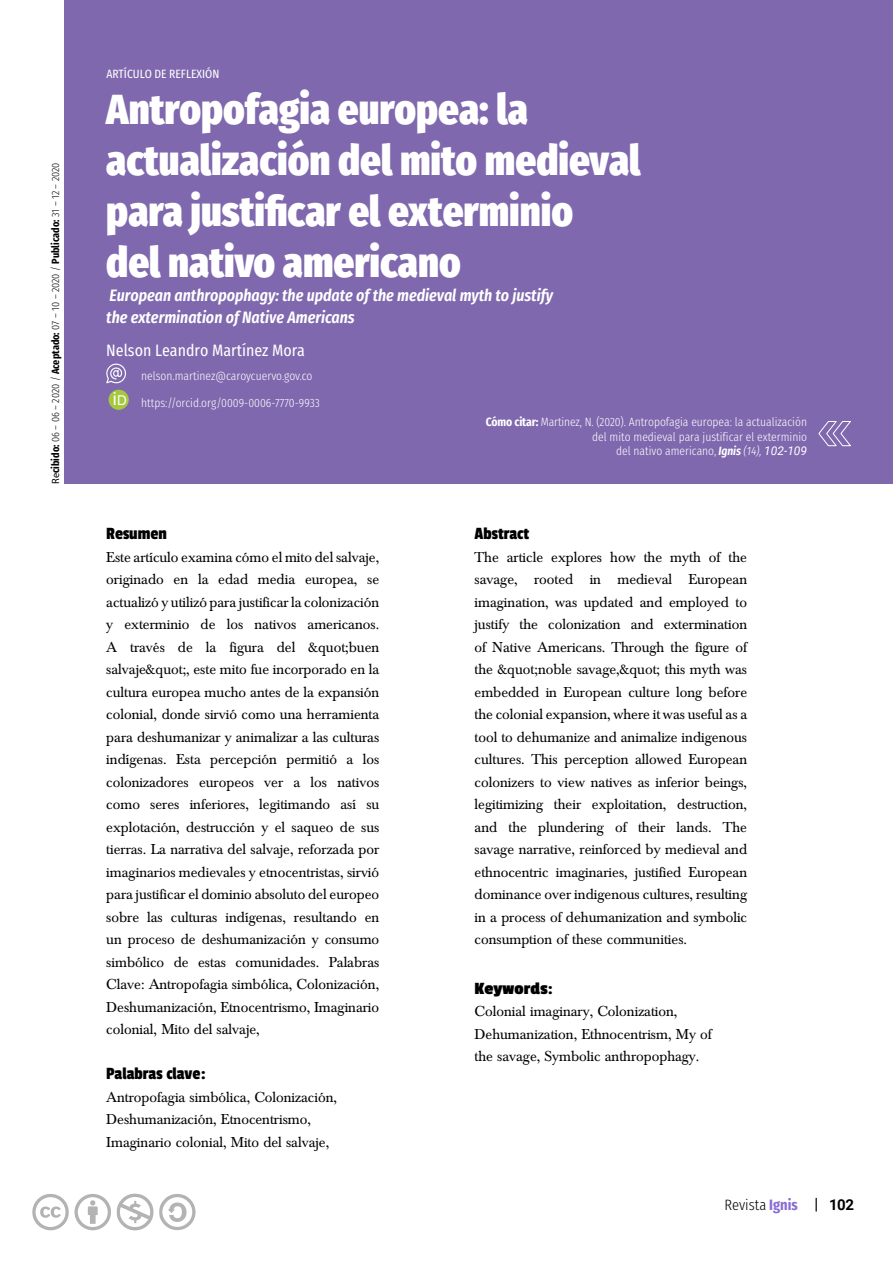
<style>
.page{position:relative;width:893px;height:1263px;background:#fff}
.page>*{position:absolute;margin:0;border:0;box-sizing:border-box;transform-origin:0 0}
.t1{font:800 42px/50.8px "Fira Sans Condensed";color:#fff}
.t2{font:18px "Passion One";color:#000}
.t3{font:700 18px "Passion One";color:#000}
.t4{font:italic 600 16.5px/21px "Fira Sans Condensed";color:#fff}
.t5{font:16.5px "Fira Sans Condensed";color:#fff}
.t6{font:15px/22.5px "Baskerville";color:#000;text-align:justify}
.t7{font:300 15px "Fira Sans Condensed";color:#000}
.t8{font:300 12px/14.4px "Fira Sans Condensed";color:#fff;text-align:right}
.t9{font:12px "Fira Sans Condensed";color:#fff}
.t10{font:300 10.5px "Fira Sans Condensed";color:#000}
.s1{font-family:"Myriad Pro";font-weight:400}
.s2{font-weight:700}
.s3{font-weight:600;font-style:italic}
.s4{font-style:italic}
.s5{font-family:"Roboto";font-weight:400;font-style:italic}
.s6{font-weight:400}
.s7{font-weight:700;color:#8a6dd3}
.s8{font-family:"Roboto";font-weight:700}
</style>
<div class="page">
<div style="left:65px;top:0;width:828px;height:484px;background:#7f68ae"></div>
<svg style="left:818px;top:421px;width:33px;height:25px"></svg>
<svg style="left:32px;top:1194px;width:79px;height:36px"></svg>
<svg style="left:117px;top:1193px;width:79px;height:37px"></svg>
<svg style="left:106px;top:364px;width:20px;height:20px"></svg>
<div style="left:109px;top:390px;width:20px;height:20px;background:#a6c83f;border-radius:50%"></div>
<p class="t10" style="left:46px;top:484px;width:323px;rotate:-90deg"><span class="s1">Re</span><span class="s2">cibido:</span> 06 – 06 – 2020 / <span class="s2">Aceptado:</span> 07 – 10 – 2020 / <span class="s2">Publicado:</span> 31 – 12 – 2020</p>
<p class="t9" style="left:106px;top:63px;width:115px">ARTÍCULO DE REFLEXIÓN</p>
<h1 class="t1" style="left:106px;top:80px;width:536px">Antropofagia europea: la actualización del mito medieval para justificar el exterminio<br>del nativo americano</h1>
<p class="t4" style="left:106px;top:285px;width:448px">European anthropophagy: the update of the medieval myth to justify the extermination of Native Americans</p>
<p class="t5" style="left:106px;top:335px;width:200px">Nelson Leandro Martínez Mora</p>
<p class="t8" style="left:141px;top:367px;width:173px">nelson.martinez@caroycuervo.gov.co</p>
<p class="t8" style="left:113px;top:394px;width:208px"><sup>i</sup><sup>D</sup> https://orcid.org/0009-0006-7770-9933</p>
<p class="t2" style="left:106px;top:524px;width:62px">Resumen</p>
<p class="t6" style="left:106px;top:546px;width:274px">Este artículo examina cómo el mito del salvaje, originado en la edad media europea, se actualizó y utilizó para justificar la colonización y exterminio de los nativos americanos.<br>A través de la figura del &amp;quot;buen salvaje&amp;quot;, este mito fue incorporado en la cultura europea mucho antes de la expansión colonial, donde sirvió como una herramienta para deshumanizar y animalizar a las culturas indígenas. Esta percepción permitió a los colonizadores europeos ver a los nativos como seres inferiores, legitimando así su explotación, destrucción y el saqueo de sus tierras. La narrativa del salvaje, reforzada por imaginarios medievales y etnocentristas, sirvió para justificar el dominio absoluto del europeo sobre las culturas indígenas, resultando en un proceso de deshumanización y consumo simbólico de estas comunidades. Palabras Clave: Antropofagia simbólica, Colonización, Deshumanización, Etnocentrismo, Imaginario colonial, Mito del salvaje,</p>
<p class="t2" style="left:106px;top:1064px;width:101px">Palabras clave:</p>
<p class="t6" style="left:106px;top:1086px;width:232px;text-align:left">Antropofagia simbólica, Colonización,<br>Deshumanización, Etnocentrismo,<br>Imaginario colonial, Mito del salvaje,</p>
<p class="t8" style="left:486px;top:414px;width:323px"><span class="s2">Cómo citar:</span> Martinez, N. (2020). Antropofagia europea: la actualización del mito medieval para justificar el exterminio<br>del nativo americano, <span class="s3">Ignis</span> <span class="s4">(14),</span> <span class="s5">102-109</span></p>
<p class="t2" style="left:475px;top:524px;width:56px">Abstract</p>
<p class="t6" style="left:475px;top:546px;width:274px">The article explores how the myth of the savage, rooted in medieval European imagination, was updated and employed to justify the colonization and extermination of Native Americans. Through the figure of the &amp;quot;noble savage,&amp;quot; this myth was embedded in European culture long before the colonial expansion, where it was useful as a tool to dehumanize and animalize indigenous cultures. This perception allowed European colonizers to view natives as inferior beings, legitimizing their exploitation, destruction, and the plundering of their lands. The savage narrative, reinforced by medieval and ethnocentric imaginaries, justified European dominance over indigenous cultures, resulting in a process of dehumanization and symbolic consumption of these communities.</p>
<p class="t3" style="left:475px;top:979px;width:80px">Keywords<span class="s6">:</span></p>
<p class="t6" style="left:475px;top:1001px;width:239px;text-align:left">Colonial imaginary, Colonization,<br>Dehumanization, Ethnocentrism, My of the savage, Symbolic anthropophagy.</p>
<p class="t7" style="left:724px;top:1191px;width:131px">Revista <span class="s7">Ignis</span> <span class="s6">|</span> <span class="s8">102</span></p>
</div>
